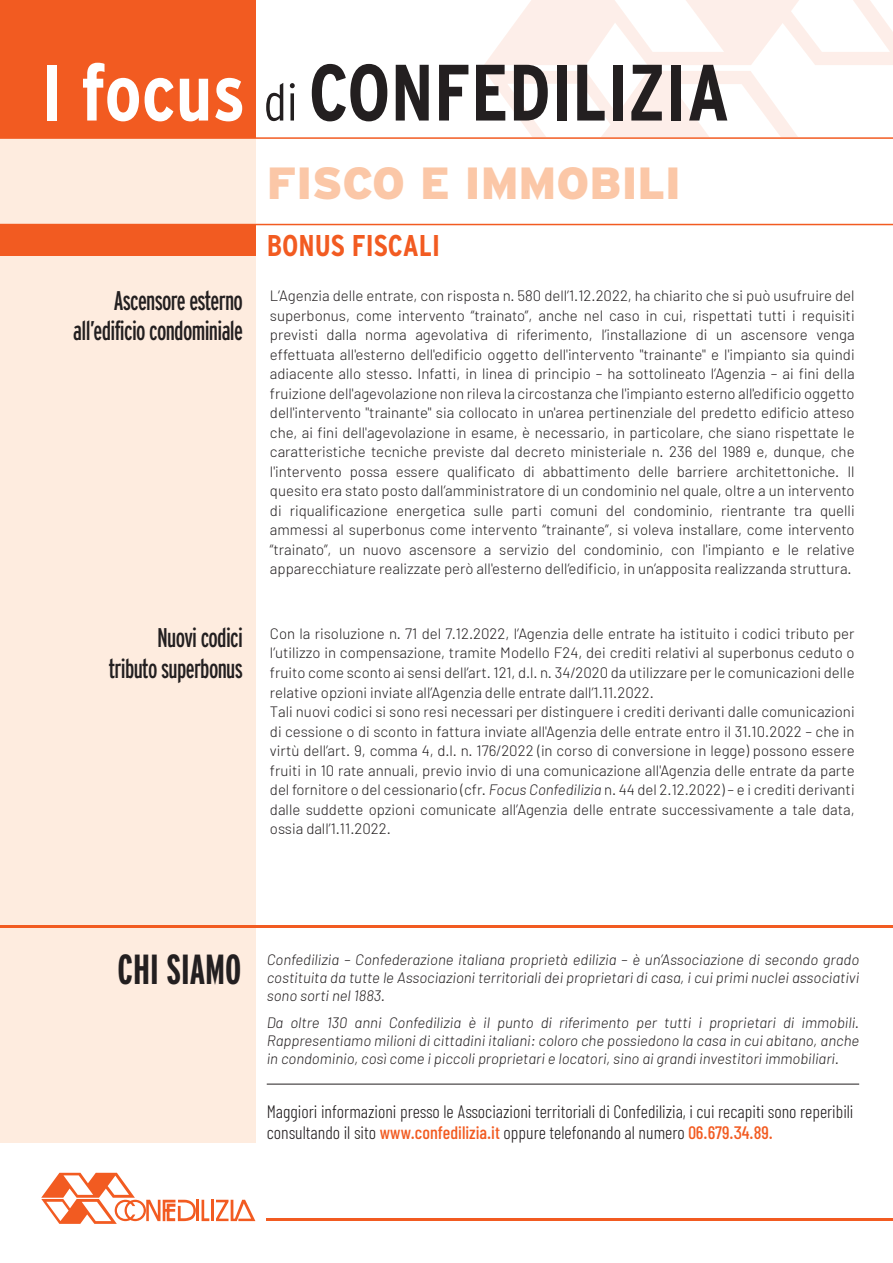
<style>
.page{position:relative;width:893px;height:1263px;background:#fff}
.page>*{position:absolute;margin:0;border:0;box-sizing:border-box;transform-origin:0 0}
.t1{font:700 condensed 79.65px "Interstate";color:#231f20}
.t2{font:900 45px "Interstate";color:#fbc7a7}
.t3{font:700 extra-condensed 42px "Interstate";color:#231f20}
.t4{font:700 condensed 30px "Interstate";color:#f25b21}
.t5{font:extra-condensed 27px/30.5px "Interstate";letter-spacing:-.025em;color:#231f20;text-align:right}
.t6{font:300 18px/21.6px "Barlow Condensed";color:#231f20}
.t7{font:300 15px/19.5px "Barlow";color:#231f20;text-align:justify}
.t8{font:italic 300 15px/18px "Barlow";color:#231f20;text-align:justify}
.s1{color:#fff}
.s2{font-weight:300;font-size:51.75px}
.s3{font-style:italic}
.s4{font-weight:500;color:#f25b21}
</style>
<div class="page">
<div style="left:0;top:0;width:255px;height:1142px;background:#feecdf"></div>
<hr style="left:267px;top:1219px;width:626px;height:2px;background:#f25b21">
<hr style="left:196px;top:1200px;width:3px;height:21px;background:#f25b21">
<svg style="left:202px;top:1200px;width:7px;height:21px"></svg>
<hr style="left:211px;top:1200px;width:3px;height:21px;background:#f25b21">
<svg style="left:216px;top:1200px;width:39px;height:21px"></svg>
<svg style="left:41px;top:1173px;width:155px;height:51px"></svg>
<svg style="left:484px;top:0;width:409px;height:65px"></svg>
<svg style="left:485px;top:71px;width:312px;height:65px"></svg>
<div style="left:0;top:0;width:255px;height:138px;background:#f25b21"></div>
<hr style="left:0;top:137px;width:893px;height:2px;background:#f25b21">
<hr style="left:0;top:224px;width:893px;height:1px;background:#f25b21">
<div style="left:0;top:225px;width:255px;height:31px;background:#f25b21"></div>
<hr style="left:0;top:925px;width:893px;height:3px;background:#f25b21">
<hr style="left:267px;top:1084px;width:592px;height:1px;background:#231f20">
<h1 class="t1" style="left:41px;top:48px;width:690px"><span class="s1">I focus</span> <span class="s2">di</span> CONFEDILIZIA</h1>
<h3 class="t5" style="left:73px;top:285px;width:171px">Ascensore esterno all’edificio condominiale</h3>
<h3 class="t5" style="left:109px;top:622px;width:136px">Nuovi codici tributo superbonus</h3>
<h2 class="t2" style="left:267px;top:157px;width:416px">FISCO E IMMOBILI</h2>
<h3 class="t4" style="left:267px;top:229px;width:175px">BONUS FISCALI</h3>
<p class="t7" style="left:270px;top:286px;width:586px">L’Agenzia delle entrate, con risposta n. 580 dell’1.12.2022, ha chiarito che si può usufruire del superbonus, come intervento “trainato”, anche nel caso in cui, rispettati tutti i requisiti previsti dalla norma agevolativa di riferimento, l’installazione di un ascensore venga effettuata all'esterno dell'edificio oggetto dell'intervento ''trainante'' e l'impianto sia quindi adiacente allo stesso. Infatti, in linea di principio – ha sottolineato l’Agenzia – ai fini della fruizione dell'agevolazione non rileva la circostanza che l'impianto esterno all'edificio oggetto dell'intervento ''trainante'' sia collocato in un'area pertinenziale del predetto edificio atteso che, ai fini dell'agevolazione in esame, è necessario, in particolare, che siano rispettate le caratteristiche tecniche previste dal decreto ministeriale n. 236 del 1989 e, dunque, che l'intervento possa essere qualificato di abbattimento delle barriere architettoniche. Il quesito era stato posto dall’amministratore di un condominio nel quale, oltre a un intervento di riqualificazione energetica sulle parti comuni del condominio, rientrante tra quelli ammessi al superbonus come intervento “trainante”, si voleva installare, come intervento “trainato”, un nuovo ascensore a servizio del condominio, con l'impianto e le relative apparecchiature realizzate però all'esterno dell’edificio, in un’apposita realizzanda struttura.</p>
<p class="t7" style="left:270px;top:623px;width:586px;text-align:left">Con la risoluzione n. 71 del 7.12.2022, l’Agenzia delle entrate ha istituito i codici tributo per l’utilizzo in compensazione, tramite Modello F24, dei crediti relativi al superbonus ceduto o fruito come sconto ai sensi dell’art. 121, d.l. n. 34/2020 da utilizzare per le comunicazioni delle relative opzioni inviate all’Agenzia delle entrate dall’1.11.2022.<br>Tali nuovi codici si sono resi necessari per distinguere i crediti derivanti dalle comunicazioni di cessione o di sconto in fattura inviate all'Agenzia delle entrate entro il 31.10.2022 – che in virtù dell’art. 9, comma 4, d.l. n. 176/2022 (in corso di conversione in legge) possono essere fruiti in 10 rate annuali, previo invio di una comunicazione all'Agenzia delle entrate da parte del fornitore o del cessionario (cfr. <span class="s3">Focus Confedilizia</span> n. 44 del 2.12.2022) – e i crediti derivanti dalle suddette opzioni comunicate all’Agenzia delle entrate successivamente a tale data, ossia dall’1.11.2022.</p>
<h3 class="t3" style="left:117px;top:946px;width:126px">CHI SIAMO</h3>
<p class="t8" style="left:267px;top:950px;width:594px">Confedilizia – Confederazione italiana proprietà edilizia – è un’Associazione di secondo grado costituita da tutte le Associazioni territoriali dei proprietari di casa, i cui primi nuclei associativi sono sorti nel 1883.</p>
<p class="t8" style="left:267px;top:1013px;width:594px">Da oltre 130 anni Confedilizia è il punto di riferimento per tutti i proprietari di immobili.<br>Rappresentiamo milioni di cittadini italiani: coloro che possiedono la casa in cui abitano, anche in condominio, così come i piccoli proprietari e locatori, sino ai grandi investitori immobiliari.</p>
<p class="t6" style="left:267px;top:1100px;width:588px">Maggiori informazioni presso le Associazioni territoriali di Confedilizia, i cui recapiti sono reperibili consultando il sito <span class="s4">www.confedilizia.it</span> oppure telefonando al numero <span class="s4">06.679.34.89.</span></p>
</div>
